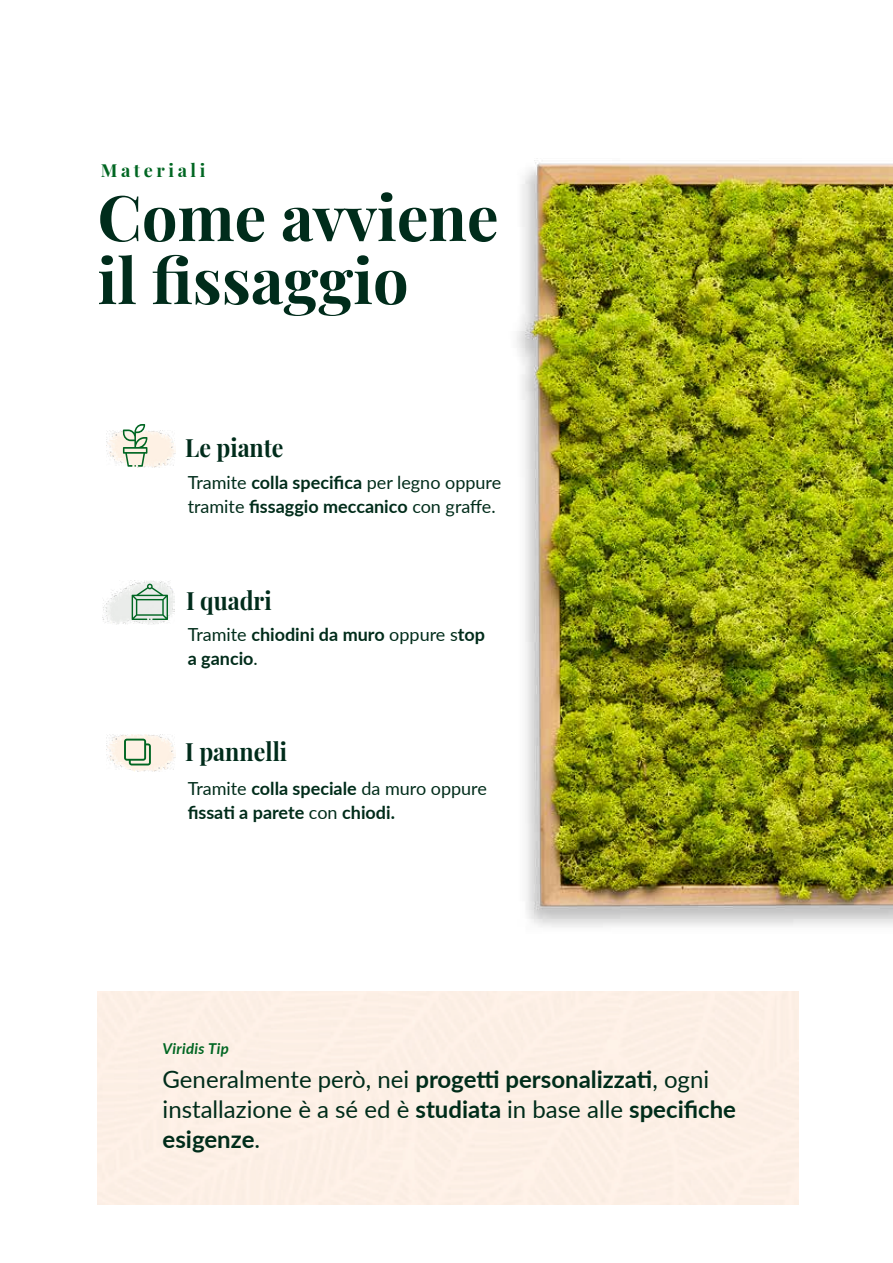
<style>
.page{position:relative;width:893px;height:1263px;background:#fff}
.page>*{position:absolute;margin:0;border:0;box-sizing:border-box;transform-origin:0 0}
.t1{font:700 63px/63px "Playfair Display";color:#002c1b}
.t2{font:700 25.2px "Playfair Display";color:#002c1b;scale:.92 1}
.t3{font:24px/30px "Lato";color:#002c1a}
.t4{font:700 18px/24px "Lato";color:#002c1a}
.t5{font:18px/24px "Lato";color:#002c1a}
.t6{font:700 18px "Playfair Display";letter-spacing:.2em;color:#062}
.t7{font:italic 700 15px "Lato";letter-spacing:.02em;color:#062}
.s1{font-weight:700}
.s2{font-weight:400}
</style>
<div class="page">
<img style="left:102px;top:580px;width:72px;height:45px">
<img style="left:106px;top:431px;width:70px;height:36px">
<img style="left:517px;top:160px;width:376px;height:767px">
<img style="left:106px;top:735px;width:70px;height:36px">
<svg style="left:123px;top:424px;width:24px;height:43px"></svg>
<svg style="left:132px;top:584px;width:36px;height:36px"></svg>
<svg style="left:124px;top:739px;width:27px;height:26px"></svg>
<p class="t6" style="left:101px;top:157px;width:106px">Materiali</p>
<h1 class="t1" style="left:98px;top:181px;width:403px">Come avviene il fissaggio</h1>
<p class="t2" style="left:185px;top:427px;width:108px">Le piante</p>
<p class="t5" style="left:188px;top:470px;width:315px">Tramite <span class="s1">colla specifica</span> per legno oppure tramite <span class="s1">fissaggio meccanico</span> con graffe.</p>
<p class="t2" style="left:186px;top:581px;width:95px">I quadri</p>
<p class="t4" style="left:188px;top:622px;width:299px"><span class="s2">Tramite</span> chiodini da muro <span class="s2">oppure s</span>top a gancio<span class="s2">.</span></p>
<p class="t2" style="left:185px;top:731px;width:112px">I pannelli</p>
<p class="t4" style="left:188px;top:775px;width:301px"><span class="s2">Tramite</span> colla speciale <span class="s2">da muro oppure </span>fissati a parete <span class="s2">con</span> chiodi.</p>
<p class="t7" style="left:163px;top:1038px;width:68px">Viridis Tip</p>
<p class="t3" style="left:163px;top:1063px;width:575px">Generalmente però, nei <span class="s1">progetti personalizzati</span>, ogni installazione è a sé ed è <span class="s1">studiata</span> in base alle <span class="s1">specifiche esigenze</span>.</p>
</div>
